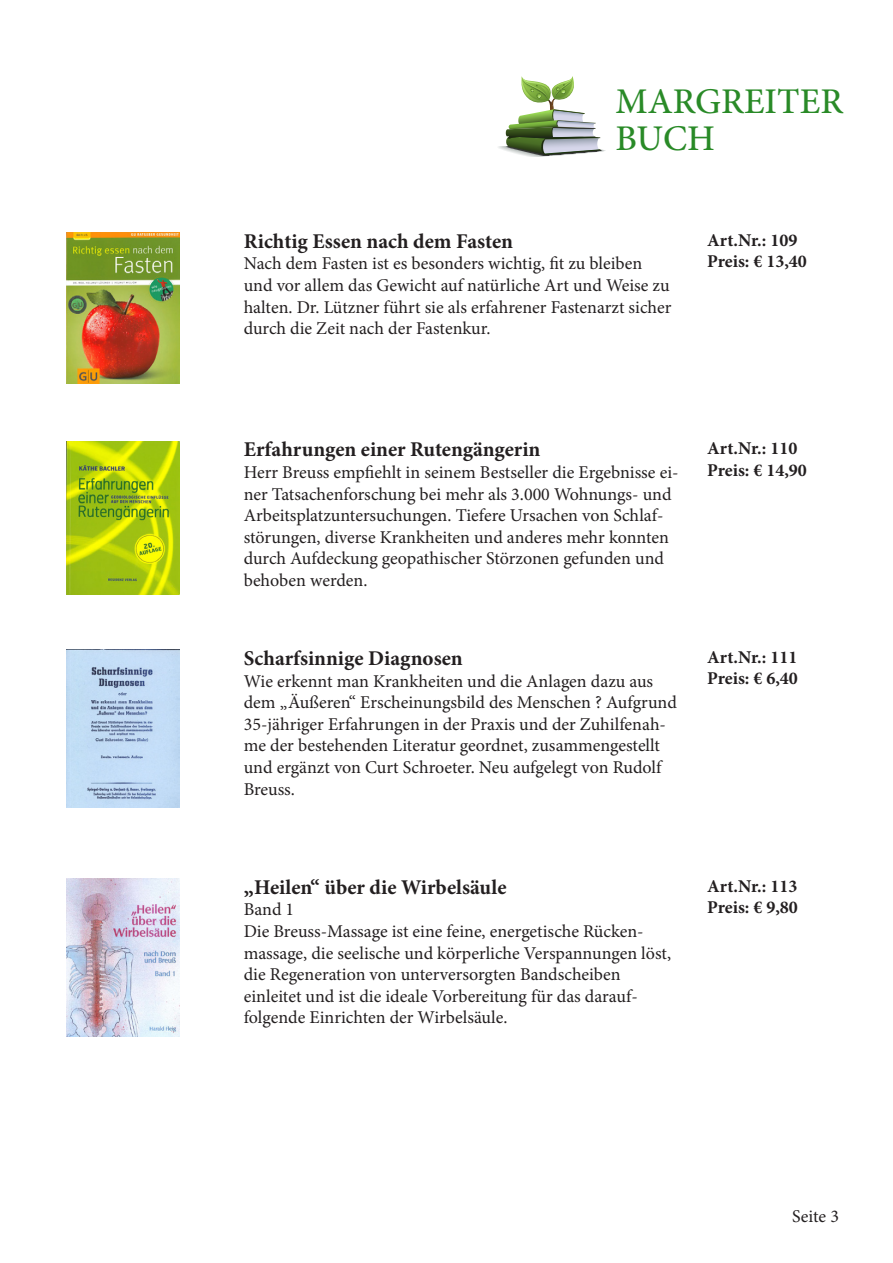
<style>
.page{position:relative;width:893px;height:1263px;background:#fff}
.page>*{position:absolute;margin:0;border:0;box-sizing:border-box;transform-origin:0 0}
.t1{font:500 36.15px/36.8px "Minion Pro";color:#298a27}
.t2{font:700 21px "Minion Pro";color:#231f20}
.t3{font:18px/21.6px "Minion Pro";color:#231f20}
.t4{font:700 18px "Minion Pro";color:#231f20}
</style>
<div class="page">
<svg style="left:498px;top:76px;width:108px;height:81px"></svg>
<img style="left:67px;top:233px;width:112px;height:150px">
<img style="left:67px;top:441px;width:112px;height:153px">
<img style="left:67px;top:650px;width:112px;height:157px">
<img style="left:67px;top:878px;width:112px;height:158px">
<h1 class="t1" style="left:616px;top:85px;width:229px">MARGREITER<br>BUCH</h1>
<p class="t2" style="left:244px;top:226px;width:271px">Richtig Essen nach dem Fasten</p>
<p class="t3" style="left:244px;top:253px;width:429px">Nach dem Fasten ist es besonders wichtig, fit zu bleiben und vor allem das Gewicht auf natürliche Art und Weise zu halten. Dr. Lützner führt sie als erfahrener Fastenarzt sicher durch die Zeit nach der Fastenkur.</p>
<p class="t4" style="left:707px;top:227px;width:92px">Art.Nr.: 109</p>
<p class="t4" style="left:707px;top:249px;width:101px">Preis: € 13,40</p>
<p class="t2" style="left:244px;top:435px;width:298px">Erfahrungen einer Rutengängerin</p>
<p class="t3" style="left:244px;top:462px;width:436px">Herr Breuss empfiehlt in seinem Bestseller die Ergebnisse ei&shy;ner Tatsachenforschung bei mehr als 3.000 Wohnungs- und Arbeitsplatzuntersuchungen. Tiefere Ursachen von Schlaf&shy;störungen, diverse Krankheiten und anderes mehr konnten durch Aufdeckung geopathischer Störzonen gefunden und behoben werden.</p>
<p class="t2" style="left:244px;top:643px;width:221px">Scharfsinnige Diagnosen</p>
<p class="t3" style="left:244px;top:670px;width:435px">Wie erkennt man Krankheiten und die Anlagen dazu aus dem „Äußeren“ Erscheinungsbild des Menschen ? Aufgrund 35-jähriger Erfahrungen in der Praxis und der Zuhilfenah&shy;me der bestehenden Literatur geordnet, zusammengestellt und ergänzt von Curt Schroeter. Neu aufgelegt von Rudolf Breuss.</p>
<p class="t4" style="left:707px;top:436px;width:92px">Art.Nr.: 110</p>
<p class="t4" style="left:707px;top:457px;width:101px">Preis: € 14,90</p>
<p class="t4" style="left:707px;top:644px;width:92px">Art.Nr.: 111</p>
<p class="t4" style="left:707px;top:666px;width:92px">Preis: € 6,40</p>
<p class="t2" style="left:244px;top:872px;width:264px">„Heilen“ über die Wirbelsäule</p>
<p class="t3" style="left:244px;top:899px;width:429px">Band 1<br>Die Breuss-Massage ist eine feine, energetische Rücken&shy;massage, die seelische und körperliche Verspannungen löst, die Regeneration von unterversorgten Bandscheiben einleitet und ist die ideale Vorbereitung für das darauf&shy;folgende Einrichten der Wirbelsäule.</p>
<p class="t4" style="left:707px;top:873px;width:92px">Art.Nr.: 113</p>
<p class="t4" style="left:707px;top:895px;width:92px">Preis: € 9,80</p>
<p class="t3" style="left:792px;top:1205px;width:48px">Seite 3</p>
</div>
